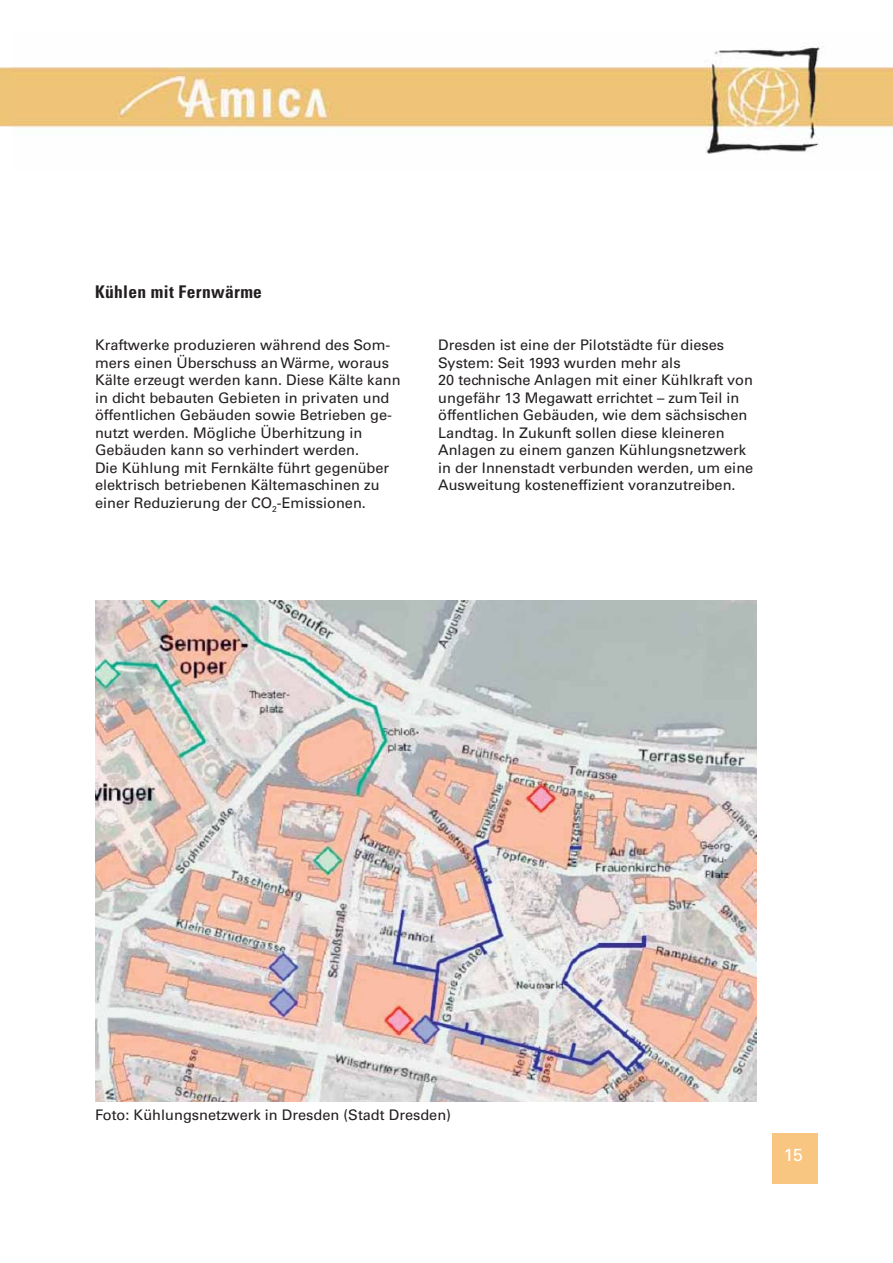
<style>
.page{position:relative;width:893px;height:1263px;background:#fff}
.page>*{position:absolute;margin:0;border:0;box-sizing:border-box;transform-origin:0 0}
.t1{font:700 condensed 17.55px "Univers";letter-spacing:.02em;color:#231f20}
.t2{font:17.55px "Univers 55 Roman";color:#fff}
.t3{font:14.55px/17.5px "Univers 55 Roman";color:#231f20}
</style>
<div class="page">
<img style="left:0;top:46px;width:893px;height:108px">
<div style="left:772px;top:1133px;width:45px;height:51px;background:#f9c682"></div>
<img style="left:95px;top:600px;width:661px;height:502px">
<p class="t1" style="left:95px;top:285px;width:168px">Kühlen mit Fernwärme</p>
<p class="t3" style="left:95px;top:338px;width:307px">Kraftwerke produzieren während des Som&shy;mers einen Überschuss an Wärme, woraus Kälte erzeugt werden kann. Diese Kälte kann in dicht bebauten Gebieten in privaten und öffentlichen Gebäuden sowie Betrieben ge&shy;nutzt werden. Mögliche Überhitzung in Gebäuden kann so verhindert werden.<br>Die Kühlung mit Fernkälte führt gegenüber elektrisch betriebenen Kältemaschinen zu einer Reduzierung der CO<sub>2</sub>-Emissionen.</p>
<p class="t3" style="left:438px;top:338px;width:317px">Dresden ist eine der Pilotstädte für dieses System: Seit 1993 wurden mehr als<br>20 technische Anlagen mit einer Kühlkraft von ungefähr 13 Megawatt errichtet – zum Teil in öffentlichen Gebäuden, wie dem sächsischen Landtag. In Zukunft sollen diese kleineren Anlagen zu einem ganzen Kühlungsnetzwerk in der Innenstadt verbunden werden, um eine Ausweitung kosteneffizient voranzutreiben.</p>
<p class="t3" style="left:95px;top:1107px;width:358px">Foto: Kühlungsnetzwerk in Dresden (Stadt Dresden)</p>
<p class="t2" style="left:784px;top:1148px;width:21px">15</p>
</div>
